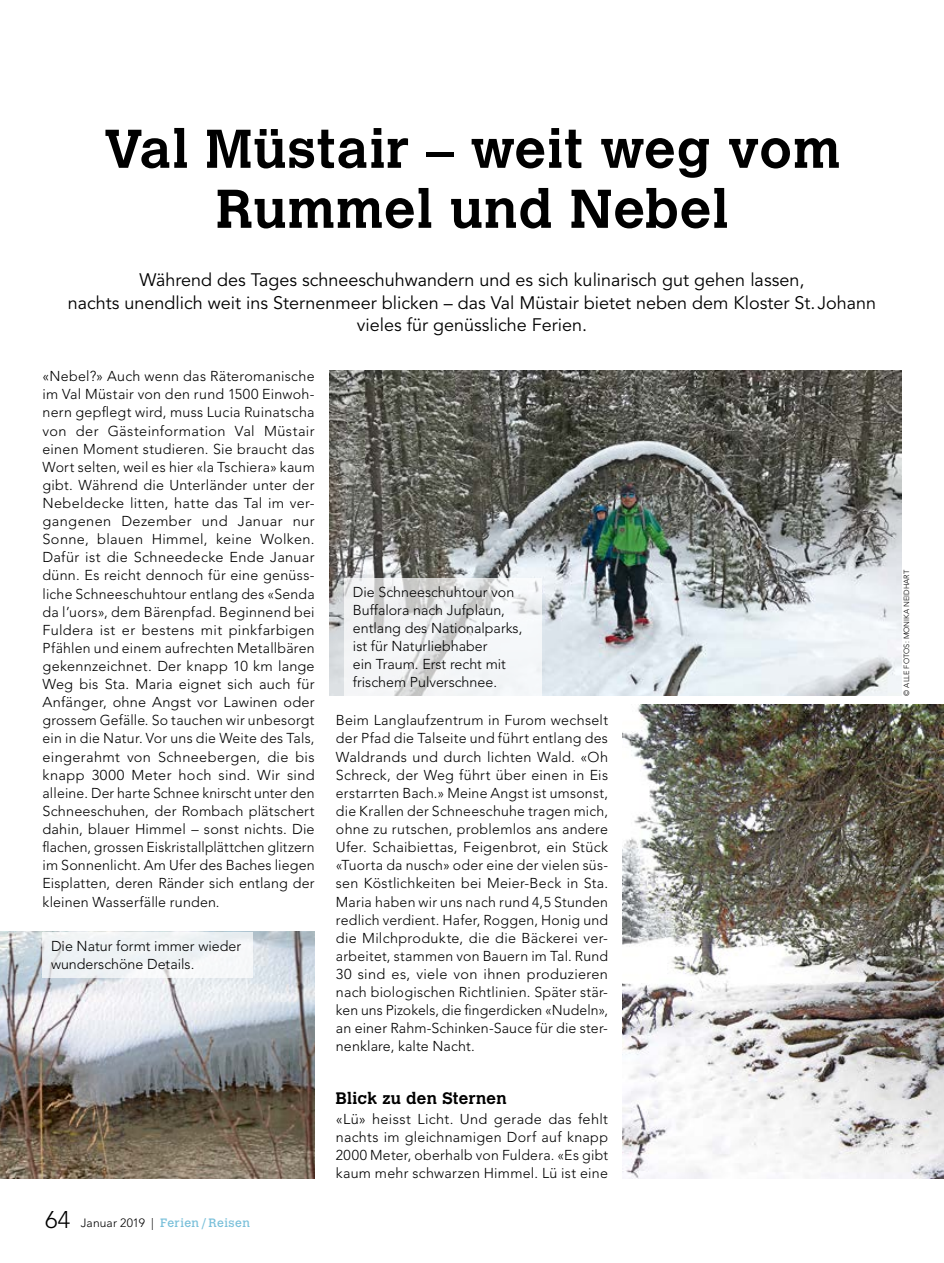
<style>
.page{position:relative;width:944px;height:1263px;background:#fff}
.page>*{position:absolute;margin:0;border:0;box-sizing:border-box;transform-origin:0 0}
.t1{font:700 54px/60px "Calvert MT Std";letter-spacing:.02em;color:#000;text-align:center}
.t2{font:18px/22.5px "Avenir LT Std";color:#000;text-align:center}
.t3{font:700 16.5px "Calvert MT Std";letter-spacing:.02em;color:#000}
.t4{font:300 14.25px/18.1px "Avenir LT Std";color:#000;text-align:justify}
.t5{font:12px "Calvert MT Std";letter-spacing:.03em;color:#7ac0da}
.t6{font:300 7.5px "Avenir LT Std";color:#000}
.s1{font-family:"Avenir LT Std";font-weight:300;font-size:24px;color:#000}
.s2{font-family:"Avenir LT Std";font-weight:300;color:#000}
</style>
<div class="page">
<img style="left:0;top:932px;width:315px;height:246px">
<img style="left:623px;top:704px;width:321px;height:474px">
<img style="left:330px;top:371px;width:571px;height:324px">
<svg style="left:344px;top:578px;width:198px;height:117px;fill:#f3f5f6"></svg>
<div style="left:43px;top:932px;width:210px;height:45px;background:#eff3f5"></div>
<h1 class="t1" style="left:104px;top:118px;width:738px">Val Müstair – weit weg vom<br>Rummel und Nebel</h1>
<p class="t2" style="left:68px;top:269px;width:810px">Während des Tages schneeschuhwandern und es sich kulinarisch gut gehen lassen,<br>nachts unendlich weit ins Sternenmeer blicken – das Val Müstair bietet neben dem Kloster St. Johann vieles für genüssliche Ferien.</p>
<p class="t4" style="left:43px;top:367px;width:274px">«Nebel?» Auch wenn das Räteromanische im Val Müstair von den rund 1500 Einwoh&shy;nern gepflegt wird, muss Lucia Ruinatscha von der Gästeinformation Val Müstair einen Moment studieren. Sie braucht das Wort selten, weil es hier «la Tschiera» kaum gibt. Während die Unterländer unter der Nebeldecke litten, hatte das Tal im ver&shy;gangenen Dezember und Januar nur Sonne, blauen Himmel, keine Wolken.<br>Dafür ist die Schneedecke Ende Januar dünn. Es reicht dennoch für eine genüss&shy;liche Schneeschuhtour entlang des «Senda da l’uors», dem Bärenpfad. Beginnend bei Fuldera ist er bestens mit pinkfarbigen Pfählen und einem aufrechten Metallbären gekennzeichnet. Der knapp 10 km lange Weg bis Sta. Maria eignet sich auch für Anfänger, ohne Angst vor Lawinen oder grossem Gefälle. So tauchen wir unbesorgt ein in die Natur. Vor uns die Weite des Tals, eingerahmt von Schneebergen, die bis knapp 3000 Meter hoch sind. Wir sind alleine. Der harte Schnee knirscht unter den Schneeschuhen, der Rombach plätschert dahin, blauer Himmel – sonst nichts. Die flachen, grossen Eiskristallplättchen glitzern im Sonnenlicht. Am Ufer des Baches liegen Eisplatten, deren Ränder sich entlang der kleinen Wasserfälle runden.</p>
<p class="t4" style="left:51px;top:937px;width:192px">Die Natur formt immer wieder wunderschöne Details.</p>
<p class="t5" style="left:45px;top:1216px;width:206px"><span class="s1">64</span> <span class="s2">Januar 2019 |</span> Ferien /Reisen</p>
<p class="t4" style="left:353px;top:583px;width:171px;text-align:left">Die Schneeschuhtour von<br>Buffalora nach Jufplaun, entlang des Nationalparks, ist für Naturliebhaber<br>ein Traum. Erst recht mit frischem Pulverschnee.</p>
<p class="t4" style="left:336px;top:711px;width:274px">Beim Langlaufzentrum in Furom wechselt der Pfad die Talseite und führt entlang des Waldrands und durch lichten Wald. «Oh Schreck, der Weg führt über einen in Eis erstarrten Bach.» Meine Angst ist umsonst, die Krallen der Schneeschuhe tragen mich, ohne zu rutschen, problemlos ans andere Ufer. Schaibiettas, Feigenbrot, ein Stück «Tuorta da nusch» oder eine der vielen süs&shy;sen Köstlichkeiten bei Meier-Beck in Sta.<br>Maria haben wir uns nach rund 4,5 Stunden redlich verdient. Hafer, Roggen, Honig und die Milchprodukte, die die Bäckerei ver&shy;arbeitet, stammen von Bauern im Tal. Rund 30 sind es, viele von ihnen produzieren nach biologischen Richtlinien. Später stär&shy;ken uns Pizokels, die fingerdicken «Nudeln», an einer Rahm-Schinken-Sauce für die ster&shy;nenklare, kalte Nacht.</p>
<p class="t3" style="left:336px;top:1088px;width:172px">Blick zu den Sternen</p>
<p class="t4" style="left:336px;top:1110px;width:274px">«Lü» heisst Licht. Und gerade das fehlt nachts im gleichnamigen Dorf auf knapp 2000 Meter, oberhalb von Fuldera. «Es gibt kaum mehr schwarzen Himmel. Lü ist eine</p>
<p class="t6" style="left:902px;top:695px;width:127px;rotate:-90deg">© ALLE FOTOS: MONIKA NEIDHART</p>
</div>
